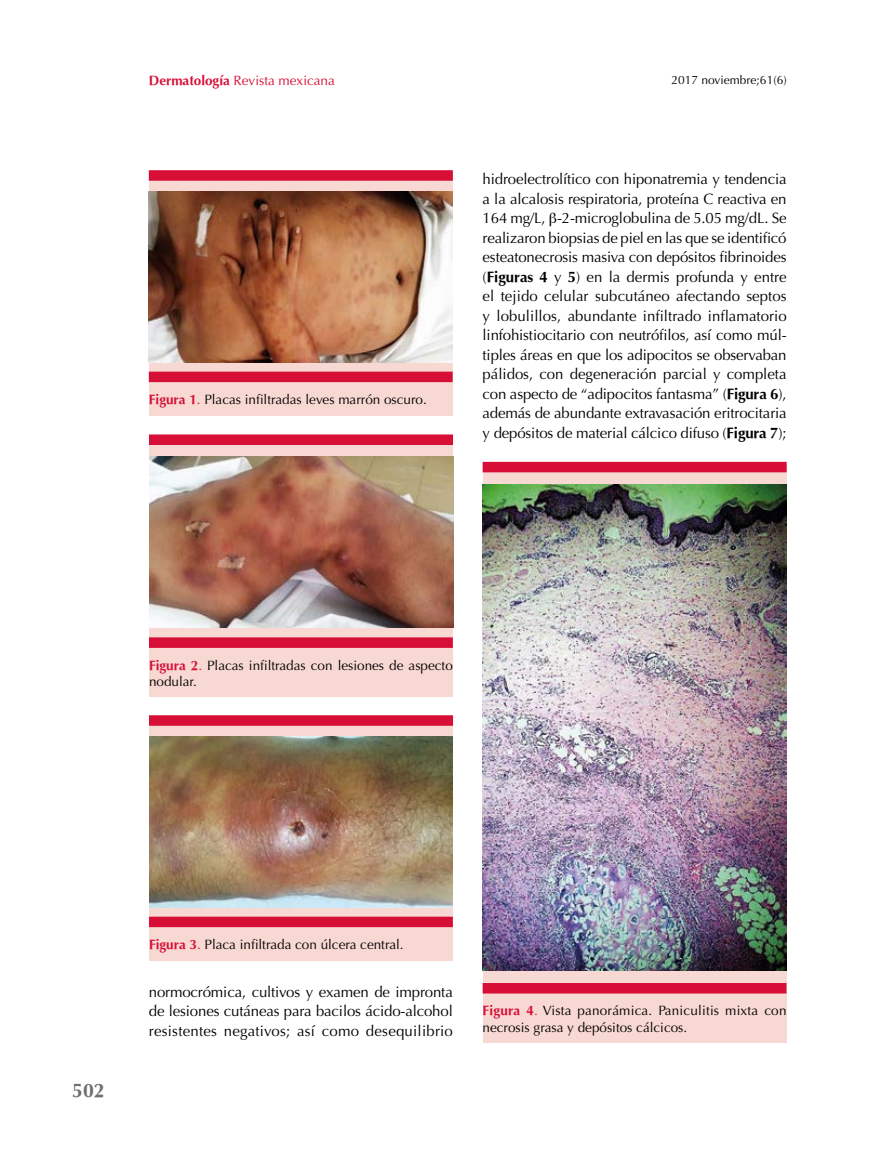
<style>
.page{position:relative;width:893px;height:1149px;background:#fff}
.page>*{position:absolute;margin:0;border:0;box-sizing:border-box;transform-origin:0 0}
.t1{font:700 19.5px "Optima";color:#706f6f}
.t2{font:15px/19.5px "Optima";letter-spacing:-.01em;color:#000;text-align:justify}
.t3{font:13.5px/16.5px "Optima";color:#000}
.t4{font:13.5px "Optima";color:#d70e36}
.t5{font:12px "Optima";color:#000}
.s1{font-weight:700}
.s2{font-weight:700;color:#d70e36}
.s3{color:#d70e36}
</style>
<div class="page">
<div style="left:149px;top:175px;width:304px;height:241px;background:#f8d8d2"></div>
<div style="left:149px;top:439px;width:304px;height:257px;background:#f8d8d2"></div>
<div style="left:483px;top:467px;width:303px;height:575px;background:#f8d8d2"></div>
<div style="left:149px;top:720px;width:304px;height:240px;background:#f8d8d2"></div>
<div style="left:149px;top:371px;width:304px;height:11px;background:#d70e36"></div>
<div style="left:149px;top:637px;width:304px;height:10px;background:#d70e36"></div>
<div style="left:483px;top:982px;width:303px;height:11px;background:#d70e36"></div>
<div style="left:149px;top:916px;width:304px;height:10px;background:#d70e36"></div>
<div style="left:149px;top:170px;width:304px;height:11px;background:#d70e36"></div>
<div style="left:149px;top:434px;width:304px;height:11px;background:#d70e36"></div>
<div style="left:483px;top:461px;width:304px;height:11px;background:#d70e36"></div>
<div style="left:149px;top:715px;width:304px;height:10px;background:#d70e36"></div>
<img style="left:149px;top:191px;width:304px;height:171px">
<img style="left:149px;top:456px;width:304px;height:171px">
<img style="left:149px;top:736px;width:304px;height:170px">
<img style="left:483px;top:484px;width:303px;height:486px">
<p class="t4" style="left:149px;top:73px;width:188px"><span class="s1">Dermatología</span> Revista mexicana</p>
<p class="t3" style="left:149px;top:391px;width:280px"><span class="s2">Figura 1</span><span class="s3">.</span> Placas infiltradas leves marrón oscuro.</p>
<p class="t5" style="left:671px;top:73px;width:117px">2017 noviembre;61(6)</p>
<p class="t2" style="left:483px;top:169px;width:306px">hidroelectrolítico con hiponatremia y tendencia a la alcalosis respiratoria, proteína C reactiva en 164 mg/L, -2-microglobulina de 5.05 mg/dL. Se realizaron biopsias de piel en las que se identificó esteatonecrosis masiva con depósitos fibrinoides (<span class="s1">Figuras 4</span> y <span class="s1">5</span>) en la dermis profunda y entre el tejido celular subcutáneo afectando septos y lobulillos, abundante infiltrado inflamatorio linfohistiocitario con neutrófilos, así como múl&shy;tiples áreas en que los adipocitos se observaban pálidos, con degeneración parcial y completa con aspecto de “adipocitos fantasma” (<span class="s1">Figura 6</span>), además de abundante extravasación eritrocitaria y depósitos de material cálcico difuso (<span class="s1">Figura 7</span>);</p>
<p class="t3" style="left:149px;top:657px;width:305px"><span class="s2">Figura 2</span><span class="s3">.</span> Placas infiltradas con lesiones de aspecto nodular.</p>
<h1 class="t1" style="left:72px;top:1079px;width:34px">502</h1>
<p class="t3" style="left:149px;top:936px;width:256px"><span class="s2">Figura 3</span><span class="s3">.</span> Placa infiltrada con úlcera central.</p>
<p class="t2" style="left:149px;top:981px;width:306px">normocrómica, cultivos y examen de impronta de lesiones cutáneas para bacilos ácido-alcohol resistentes negativos; así como desequilibrio</p>
<p class="t3" style="left:483px;top:1002px;width:305px"><span class="s2">Figura 4</span><span class="s3">.</span> Vista panorámica. Paniculitis mixta con necrosis grasa y depósitos cálcicos.</p>
</div>
